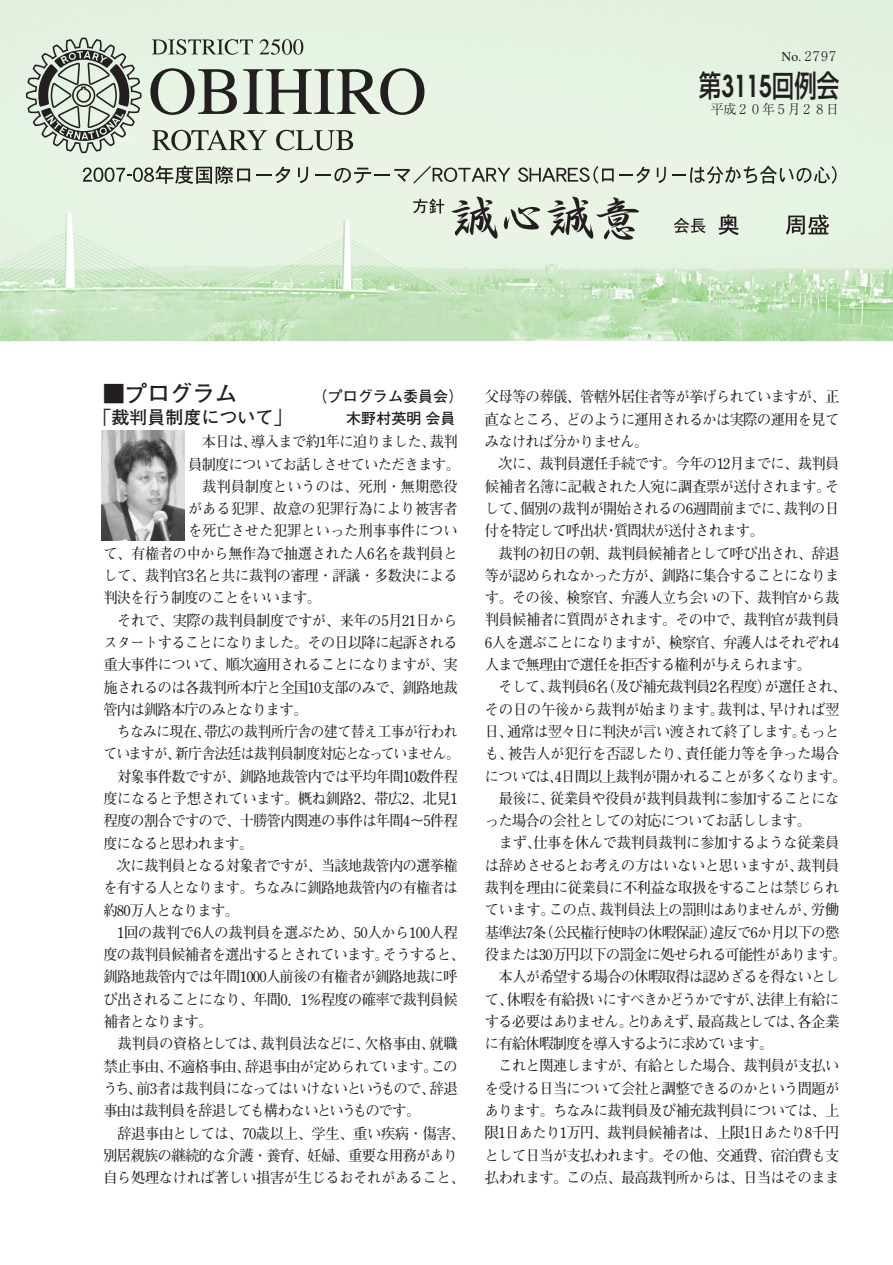
<style>
.page{position:relative;width:893px;height:1265px;background:#fff}
.page>*{position:absolute;margin:0;border:0;box-sizing:border-box;transform-origin:0 0}
.t1{font:500 30px "Shin Go";color:#231f20;scale:.75 1}
.t2{font:700 22.5px "Futo Go B101";color:#231f20}
.t3{font:700 18px "Futo Go B101";color:#231f20}
.t4{font:700 15px/22.4px "Futo Min A101";letter-spacing:-.045em;color:#231f20;text-align:justify;scale:.95 1}
.t5{font:700 15px "Futo Min A101";letter-spacing:-.025em;color:#231f20;scale:.95 1}
.t6{font:700 15px "Futo Min A101";letter-spacing:-.02em;color:#231f20;scale:.95 1}
.t7{font:700 15px "Futo Min A101";letter-spacing:-.005em;color:#231f20;scale:.95 1}
.t8{font:700 15px "Futo Min A101";letter-spacing:-.045em;color:#231f20;scale:.92 1}
.t9{font:700 15px "Futo Min A101";letter-spacing:-.015em;color:#231f20;scale:.95 1}
.t10{font:700 15px "Futo Go B101";color:#231f20}
.t11{font:300 13.5px "Ryumin";letter-spacing:-.05em;color:#231f20}
.s1{font-family:"Avant Garde";font-weight:600}
</style>
<div class="page">
<img style="left:1px;top:0;width:891px;height:340px">
<svg style="left:26px;top:38px;width:115px;height:115px;background:#adb6ab"></svg>
<svg style="left:152px;top:130px;width:115px;height:20px;background:#abb1a7"></svg>
<svg style="left:276px;top:130px;width:77px;height:20px;background:#b1b7ad"></svg>
<svg style="left:83px;top:166px;width:167px;height:18px;background:#a5aca2"></svg>
<svg style="left:256px;top:166px;width:34px;height:17px"></svg>
<svg style="left:298px;top:167px;width:10px;height:16px"></svg>
<svg style="left:315px;top:166px;width:195px;height:18px;background:#c3cbbf"></svg>
<svg style="left:518px;top:166px;width:95px;height:18px;background:#b3baaf"></svg>
<svg style="left:619px;top:166px;width:31px;height:17px"></svg>
<svg style="left:656px;top:167px;width:10px;height:16px"></svg>
<svg style="left:672px;top:166px;width:164px;height:18px;background:#bac3b7"></svg>
<svg style="left:413px;top:198px;width:31px;height:15px"></svg>
<svg style="left:674px;top:218px;width:31px;height:15px"></svg>
<svg style="left:718px;top:214px;width:20px;height:21px"></svg>
<svg style="left:785px;top:215px;width:43px;height:20px"></svg>
<svg style="left:451px;top:197px;width:46px;height:42px;background:#a6aca2"></svg>
<svg style="left:504px;top:207px;width:36px;height:22px"></svg>
<svg style="left:547px;top:197px;width:92px;height:43px;background:#adb3a9"></svg>
<svg style="left:152px;top:39px;width:101px;height:16px;background:#acb5a9"></svg>
<svg style="left:259px;top:39px;width:44px;height:16px"></svg>
<svg style="left:150px;top:68px;width:87px;height:47px;background:#a2aaa0"></svg>
<svg style="left:243px;top:68px;width:181px;height:47px;background:#a4aba1"></svg>
<div style="left:101px;top:429px;width:86px;height:105px;background:linear-gradient(to bottom,#fff,#fff)"></div>
<img style="left:101px;top:430px;width:83px;height:110px">
<p class="t11" style="left:781px;top:51px;width:59px">No. ２７９７</p>
<h1 class="t1" style="left:699px;top:74px;width:189px">第<span class="s1">3115</span>回例会</h1>
<p class="t11" style="left:710px;top:104px;width:130px">平成２０年５月２８日</p>
<h2 class="t2" style="left:102px;top:385px;width:137px">■プログラム</h2>
<p class="t10" style="left:313px;top:390px;width:151px">（プログラム委員会）</p>
<p class="t3" style="left:93px;top:410px;width:200px">「裁判員制度について」</p>
<p class="t10" style="left:346px;top:413px;width:111px">木野村英明会員</p>
<p class="t4" style="left:202px;top:432px;width:271px">本日は、導入まで約1年に迫りました、裁判</p>
<p class="t4" style="left:188px;top:455px;width:287px">員制度についてお話しさせていただきます。</p>
<p class="t7" style="left:202px;top:481px;width:270px">裁判員制度というのは、死刑・無期懲役</p>
<p class="t7" style="left:188px;top:503px;width:285px">がある犯罪、故意の犯罪行為により被害者</p>
<p class="t7" style="left:188px;top:525px;width:285px">を死亡させた犯罪といった刑事事件につい</p>
<p class="t5" style="left:103px;top:548px;width:374px">て、有権者の中から無作為で抽選された人6名を裁判員と</p>
<p class="t5" style="left:103px;top:570px;width:374px">して、裁判官3名と共に裁判の審理・評議・多数決による</p>
<p class="t4" style="left:103px;top:588px;width:230px">判決を行う制度のことをいいます。</p>
<p class="t5" style="left:117px;top:615px;width:360px">それで、実際の裁判員制度ですが、来年の5月21日から</p>
<p class="t4" style="left:103px;top:633px;width:374px">スタートすることになりました。その日以降に起訴される</p>
<p class="t4" style="left:103px;top:655px;width:374px">重大事件について、順次適用されることになりますが、実</p>
<p class="t4" style="left:103px;top:678px;width:374px">施されるのは各裁判所本庁と全国10支部のみで、釧路地裁</p>
<p class="t4" style="left:103px;top:700px;width:216px">管内は釧路本庁のみとなります。</p>
<p class="t8" style="left:117px;top:726px;width:372px">ちなみに現在、帯広の裁判所庁舎の建て替え工事が行われ</p>
<p class="t8" style="left:103px;top:748px;width:388px">ていますが、新庁舎法廷は裁判員制度対応となっていません。</p>
<p class="t4" style="left:117px;top:767px;width:360px">対象事件数ですが、釧路地裁管内では平均年間10数件程</p>
<p class="t5" style="left:103px;top:793px;width:374px">度になると予想されています。概ね釧路2、帯広2、北見1</p>
<p class="t4" style="left:103px;top:811px;width:374px">程度の割合ですので、十勝管内関連の事件は年間4～5件程</p>
<p class="t4" style="left:103px;top:834px;width:159px">度になると思われます。</p>
<p class="t4" style="left:117px;top:856px;width:360px">次に裁判員となる対象者ですが、当該地裁管内の選挙権</p>
<p class="t4" style="left:103px;top:878px;width:374px">を有する人となります。ちなみに釧路地裁管内の有権者は</p>
<p class="t4" style="left:103px;top:901px;width:144px">約80万人となります。</p>
<p class="t5" style="left:117px;top:927px;width:360px">1回の裁判で6人の裁判員を選ぶため、50人から100人程</p>
<p class="t4" style="left:103px;top:945px;width:382px">度の裁判員候補者を選出するとされています。そうすると、</p>
<p class="t4" style="left:103px;top:967px;width:374px">釧路地裁管内では年間1000人前後の有権者が釧路地裁に呼</p>
<p class="t4" style="left:103px;top:990px;width:374px">び出されることになり、年間0．1％程度の確率で裁判員候</p>
<p class="t4" style="left:103px;top:1012px;width:116px">補者となります。</p>
<p class="t6" style="left:117px;top:1038px;width:360px">裁判員の資格としては、裁判員法などに、欠格事由、就職</p>
<p class="t4" style="left:103px;top:1057px;width:374px">禁止事由、不適格事由、辞退事由が定められています。この</p>
<p class="t4" style="left:103px;top:1079px;width:374px">うち、前3者は裁判員になってはいけないというもので、辞退</p>
<p class="t4" style="left:103px;top:1101px;width:335px">事由は裁判員を辞退しても構わないというものです。</p>
<p class="t5" style="left:117px;top:1127px;width:367px">辞退事由としては、70歳以上、学生、重い疾病・傷害、</p>
<p class="t4" style="left:103px;top:1146px;width:374px">別居親族の継続的な介護・養育、妊婦、重要な用務があり</p>
<p class="t5" style="left:103px;top:1172px;width:382px">自ら処理なければ著しい損害が生じるおそれがあること、</p>
<p class="t4" style="left:485px;top:388px;width:374px">父母等の葬儀、管轄外居住者等が挙げられていますが、正直なところ、どのように運用されるかは実際の運用を見てみなければ分かりません。</p>
<p class="t4" style="left:485px;top:455px;width:374px;text-indent:14px">次に、裁判員選任手続です。今年の12月までに、裁判員候補者名簿に記載された人宛に調査票が送付されます。そして、個別の裁判が開始されるの6週間前までに、裁判の日付を特定して呼出状・質問状が送付されます。</p>
<p class="t4" style="left:485px;top:544px;width:374px;text-indent:14px">裁判の初日の朝、裁判員候補者として呼び出され、辞退等が認められなかった方が、釧路に集合することになります。その後、検察官、弁護人立ち会いの下、裁判官から裁判員候補者に質問がされます。その中で、裁判官が裁判員6人を選ぶことになりますが、検察官、弁護人はそれぞれ4人まで無理由で選任を拒否する権利が与えられます。</p>
<p class="t4" style="left:498px;top:677px;width:368px">そして、裁判員6名（及び補充裁判員2名程度）が選任され、</p>
<p class="t9" style="left:485px;top:704px;width:374px">その日の午後から裁判が始まります。裁判は、早ければ翌</p>
<p class="t4" style="left:485px;top:722px;width:374px">日、通常は翌々日に判決が言い渡されて終了します。もっと</p>
<p class="t6" style="left:485px;top:748px;width:374px">も、被告人が犯行を否認したり、責任能力等を争った場合</p>
<p class="t4" style="left:485px;top:767px;width:382px">については、4日間以上裁判が開かれることが多くなります。</p>
<p class="t4" style="left:498px;top:789px;width:360px">最後に、従業員や役員が裁判員裁判に参加することにな</p>
<p class="t4" style="left:485px;top:811px;width:344px">った場合の会社としての対応についてお話しします。</p>
<p class="t5" style="left:499px;top:837px;width:360px">まず、仕事を休んで裁判員裁判に参加するような従業員</p>
<p class="t6" style="left:485px;top:860px;width:374px">は辞めさせるとお考えの方はいないと思いますが、裁判員</p>
<p class="t4" style="left:485px;top:878px;width:374px">裁判を理由に従業員に不利益な取扱をすることは禁じられ</p>
<p class="t4" style="left:485px;top:900px;width:374px">ています。この点、裁判員法上の罰則はありませんが、労働</p>
<p class="t4" style="left:485px;top:923px;width:374px">基準法7条（公民権行使時の休暇保証）違反で6か月以下の懲</p>
<p class="t4" style="left:485px;top:945px;width:382px">役または30万円以下の罰金に処せられる可能性があります。</p>
<p class="t4" style="left:498px;top:967px;width:360px">本人が希望する場合の休暇取得は認めざるを得ないとし</p>
<p class="t4" style="left:485px;top:989px;width:374px">て、休暇を有給扱いにすべきかどうかですが、法律上有給に</p>
<p class="t4" style="left:485px;top:1012px;width:374px">する必要はありません。とりあえず、最高裁としては、各企業</p>
<p class="t4" style="left:485px;top:1034px;width:304px">に有給休暇制度を導入するように求めています。</p>
<p class="t4" style="left:498px;top:1056px;width:360px">これと関連しますが、有給とした場合、裁判員が支払い</p>
<p class="t4" style="left:485px;top:1079px;width:374px">を受ける日当について会社と調整できるのかという問題が</p>
<p class="t4" style="left:485px;top:1101px;width:374px">あります。ちなみに裁判員及び補充裁判員については、上</p>
<p class="t4" style="left:485px;top:1123px;width:374px">限1日あたり1万円、裁判員候補者は、上限1日あたり8千円</p>
<p class="t4" style="left:485px;top:1146px;width:374px">として日当が支払われます。その他、交通費、宿泊費も支</p>
<p class="t4" style="left:485px;top:1168px;width:374px">払われます。この点、最高裁判所からは、日当はそのまま</p>
</div>
